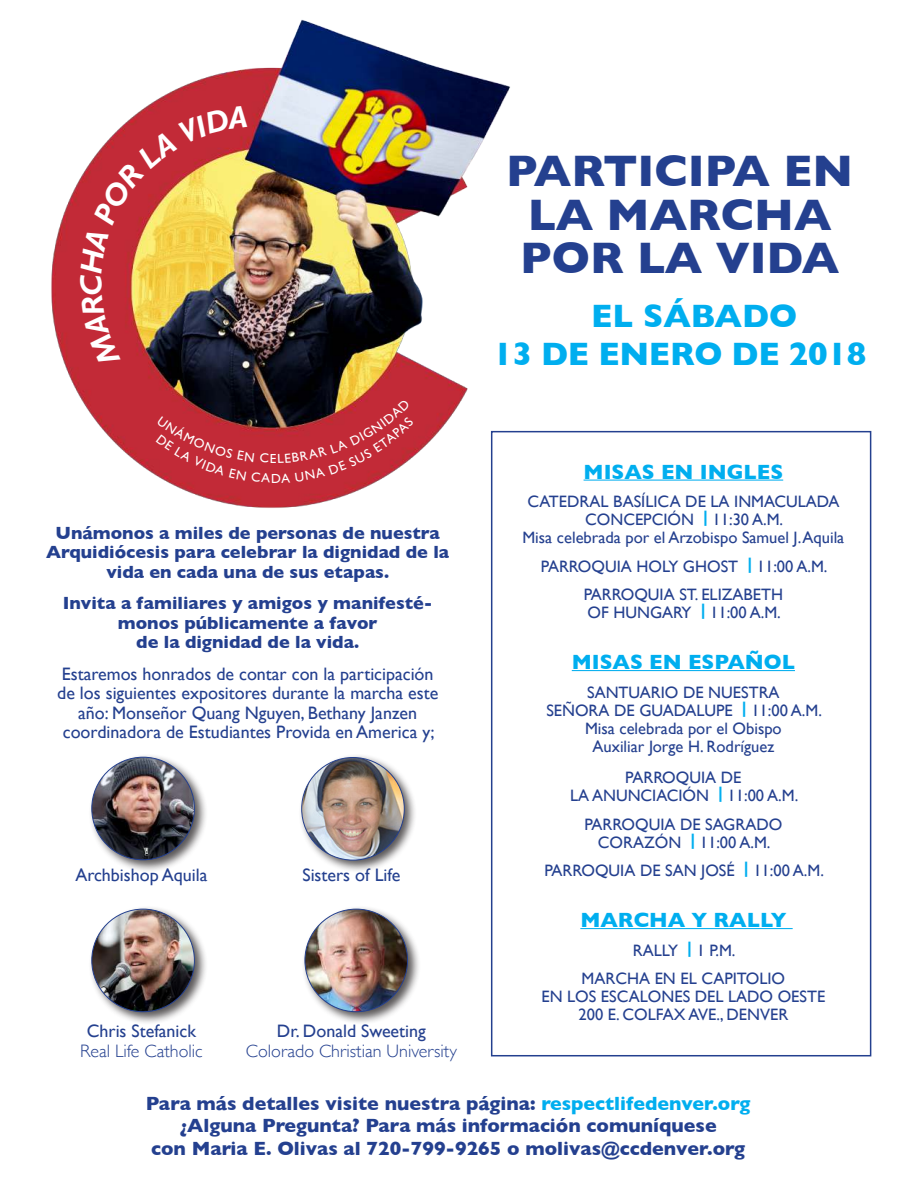
<style>
.page{position:relative;width:918px;height:1188px;background:#fff}
.page>*{position:absolute;margin:0;border:0;box-sizing:border-box;transform-origin:0 0}
.t1{font:700 45px/43.5px "Gill Sans";color:#24408f;text-align:center}
.t2{font:700 33px/37.5px "Gill Sans";letter-spacing:-.01em;color:#00aeef}
.t3{font:700 21px "Gill Sans";color:#00aeef}
.t4{font:700 19.5px/22.5px "Gill Sans";color:#24408f;text-align:center}
.t5{font:18px/19.5px "Gill Sans";color:#24408f;text-align:center}
.t6{font:700 18px/19.5px "Gill Sans";color:#24408f;text-align:center}
.t7{font:300 18px "Gill Sans";color:#24408f}
.t8{font:16.5px/18px "Gill Sans";color:#24408f;text-align:center}
.t9{font:13.2px "Gill Sans";color:#fff}
.s1{color:#00aeef}
</style>
<div class="page">
<hr style="left:584px;top:480px;width:199px;height:1px;background:#00aeef">
<hr style="left:572px;top:670px;width:223px;height:1px;background:#00aeef">
<hr style="left:580px;top:928px;width:213px;height:1px;background:#00aeef">
<img style="left:51px;top:19px;width:483px;height:553px">
<div style="left:491px;top:431px;width:380px;height:625px;border:2px solid #24408f"></div>
<div style="left:88px;top:753px;width:120px;height:120px;background:#231f20;opacity:.75"></div>
<img style="left:92px;top:757px;width:102px;height:103px;border-radius:51px">
<div style="left:88px;top:905px;width:120px;height:120px;background:#231f20;opacity:.75"></div>
<img style="left:92px;top:909px;width:102px;height:103px;border-radius:51px">
<div style="left:301px;top:905px;width:120px;height:120px;background:#231f20;opacity:.75"></div>
<img style="left:305px;top:909px;width:103px;height:103px;border-radius:51px">
<div style="left:298px;top:754px;width:120px;height:120px;background:#231f20;opacity:.75"></div>
<img style="left:302px;top:758px;width:102px;height:102px;border-radius:51px">
<img style="left:80px;top:106px;width:167px;height:262px">
<svg style="left:156px;top:416px;width:115px;height:67px;background:#b82a36"></svg>
<svg style="left:278px;top:399px;width:136px;height:84px;background:#af323b"></svg>
<p class="t9" style="left:270px;top:451px;width:8px">E</p>
<p class="t9" style="left:271px;top:471px;width:12px">D</p>
<p class="t6" style="left:46px;top:523px;width:404px">Unámonos a miles de personas de nuestra<br>Arquidiócesis para celebrar la dignidad de la vida en cada una de sus etapas.</p>
<p class="t6" style="left:63px;top:594px;width:372px">Invita a familiares y amigos y manifesté&shy;monos públicamente a favor<br>de la dignidad de la vida.</p>
<p class="t5" style="left:57px;top:665px;width:383px">Estaremos honrados de contar con la participación de los siguientes expositores durante la marcha este año: Monseñor Quang Nguyen, Bethany Janzen coordinadora de Estudiantes Provida en America y;</p>
<p class="t5" style="left:75px;top:867px;width:134px">Archbishop Aquila</p>
<p class="t5" style="left:302px;top:867px;width:99px">Sisters of Life</p>
<p class="t5" style="left:87px;top:1023px;width:111px">Chris Stefanick</p>
<p class="t5" style="left:277px;top:1023px;width:150px">Dr. Donald Sweeting</p>
<p class="t7" style="left:80px;top:1043px;width:124px">Real Life Catholic</p>
<p class="t7" style="left:246px;top:1043px;width:212px">Colorado Christian University</p>
<h1 class="t1" style="left:506px;top:150px;width:348px">PARTICIPA EN<br>LA MARCHA<br>POR LA VIDA</h1>
<h2 class="t2" style="left:493px;top:298px;width:375px;text-indent:98px">EL SÁBADO<br>13 DE ENERO DE 2018</h2>
<p class="t3" style="left:584px;top:460px;width:201px">MISAS EN INGLES</p>
<p class="t8" style="left:522px;top:494px;width:323px">CATEDRAL BASÍLICA DE LA INMACULADA<br>CONCEPCIÓN <sup>|</sup> 11:30 A.M.<br>Misa celebrada por el Arzobispo Samuel J. Aquila</p>
<p class="t8" style="left:541px;top:553px;width:288px;line-height:28.5px">PARROQUIA HOLY GHOST <sup>|</sup> 11:00 A.M.<br>PARROQUIA ST. ELIZABETH</p>
<p class="t8" style="left:588px;top:605px;width:195px">OF HUNGARY <sup>|</sup> 11:00 A.M.</p>
<p class="t3" style="left:572px;top:651px;width:225px">MISAS EN ESPAÑOL</p>
<p class="t8" style="left:546px;top:684px;width:277px">SANTUARIO DE NUESTRA<br>SEÑORA DE GUADALUPE <sup>|</sup> 11:00 A.M.<br>Misa celebrada por el Obispo<br>Auxiliar Jorge H. Rodríguez</p>
<p class="t8" style="left:570px;top:770px;width:230px">PARROQUIA DE<br>LA ANUNCIACIÓN <sup>|</sup> 11:00 A.M.</p>
<p class="t8" style="left:584px;top:816px;width:199px">PARROQUIA DE SAGRADO<br>CORAZÓN <sup>|</sup> 11:00 A.M.</p>
<p class="t8" style="left:544px;top:863px;width:281px">PARROQUIA DE SAN JOSÉ <sup>|</sup> 11:00 A.M.</p>
<p class="t3" style="left:580px;top:909px;width:208px">MARCHA Y RALLY</p>
<p class="t8" style="left:582px;top:937px;width:205px;line-height:28.5px">RALLY <sup>|</sup> 1 P.M.<br>MARCHA EN EL CAPITOLIO</p>
<p class="t8" style="left:541px;top:989px;width:285px">EN LOS ESCALONES DEL LADO OESTE<br>200 E. COLFAX AVE., DENVER</p>
<p class="t4" style="left:146px;top:1092px;width:606px">Para más detalles visite nuestra página: <span class="s1">respectlifedenver.org </span>¿Alguna Pregunta? Para más información comuníquese<br>con Maria E. Olivas al 720-799-9265 o molivas@ccdenver.org</p>
</div>
